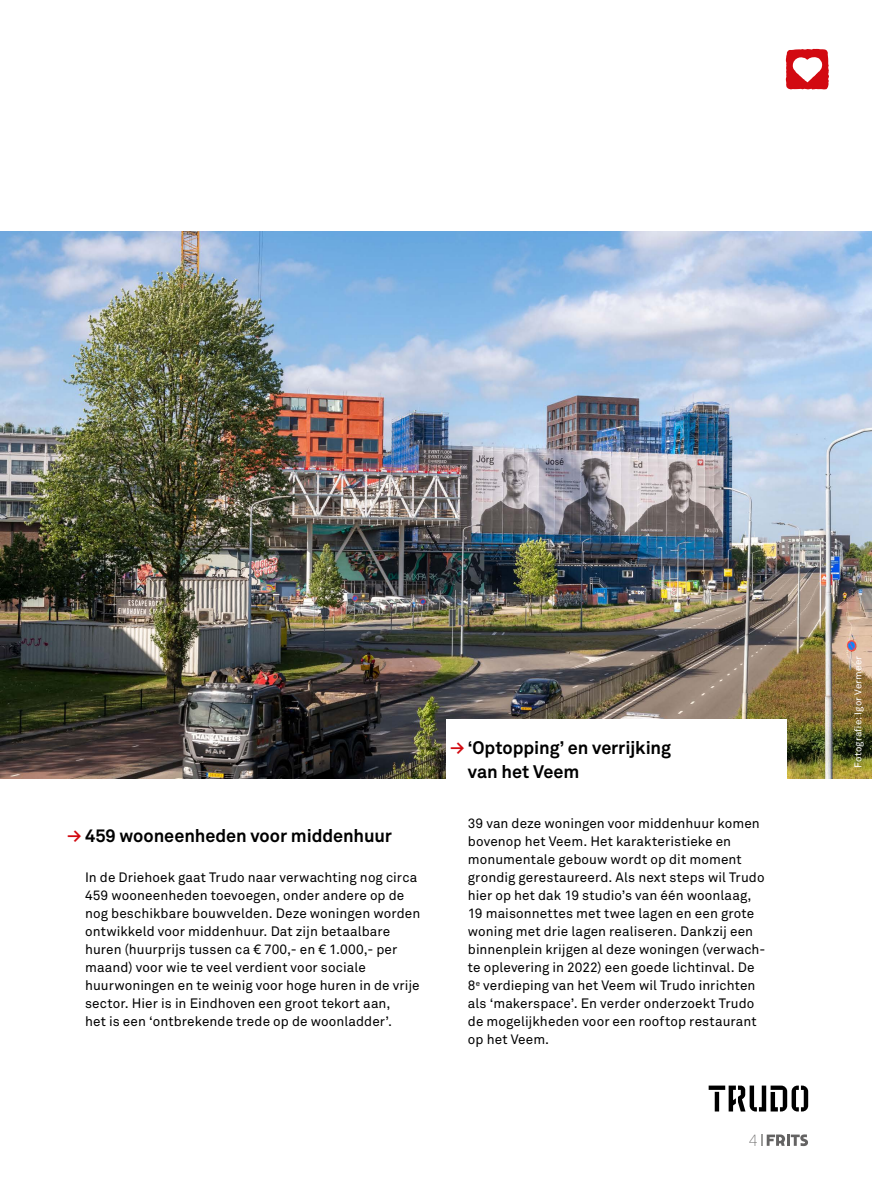
<style>
.page{position:relative;width:872px;height:1178px;background:#fff}
.page>*{position:absolute;margin:0;border:0;box-sizing:border-box;transform-origin:0 0}
.t1{font:700 18px/24px "Akkurat Pro";letter-spacing:-.005em;color:#000}
.PAGINA_cijfer{font:100 16.95px "Proxima Nova T";color:#646363}
.t2{font:13.5px/18px "Akkurat Pro";letter-spacing:.005em;color:#000}
.t3{font:9.75px "Akkurat Pro";letter-spacing:.02em;color:#fff}
.s1{color:#d20a11}
</style>
<div class="page">
<svg style="left:761px;top:1134px;width:47px;height:12px"></svg>
<img style="left:0;top:232px;width:872px;height:547px">
<div style="left:446px;top:719px;width:341px;height:346px;background:#fff"></div>
<svg style="left:785px;top:49px;width:44px;height:40px"></svg>
<div style="left:714px;top:1092px;width:5px;height:19px;background:#000"></div>
<div style="left:708px;top:1085px;width:17px;height:5px;background:#000"></div>
<svg style="left:728px;top:1085px;width:80px;height:26px"></svg>
<p class="t1" style="left:67px;top:823px;width:326px"><span class="s1">→</span> 459 wooneenheden voor middenhuur</p>
<p class="t2" style="left:85px;top:868px;width:337px">In de Driehoek gaat Trudo naar verwachting nog circa 459 wooneenheden toevoegen, onder andere op de nog beschikbare bouwvelden. Deze woningen worden ontwikkeld voor middenhuur. Dat zijn betaalbare huren (huurprijs tussen ca € 700,- en € 1.000,- per maand) voor wie te veel verdient voor sociale huurwoningen en te weinig voor hoge huren in de vrije sector. Hier is in Eindhoven een groot tekort aan,<br>het is een ‘ontbrekende trede op de woonladder’.</p>
<p class="t1" style="left:468px;top:736px;width:205px;text-indent:-18px"><span class="s1">→</span> ‘Optopping’ en verrijking van het Veem</p>
<p class="t2" style="left:468px;top:814px;width:299px">39 van deze woningen voor middenhuur komen bovenop het Veem. Het karakteristieke en monumentale gebouw wordt op dit moment grondig gerestaureerd. Als next steps wil Trudo hier op het dak 19 studio’s van één woonlaag, 19 maisonnettes met twee lagen en een grote woning met drie lagen realiseren. Dankzij een binnenplein krijgen al deze woningen (verwach&shy;te oplevering in 2022) een goede lichtinval. De 8<sup>e</sup> verdieping van het Veem wil Trudo inrichten als ‘makerspace’. En verder onderzoekt Trudo de mogelijkheden voor een rooftop restaurant op het Veem.</p>
<p class="PAGINA_cijfer" style="left:749px;top:1127px;width:10px">4</p>
<p class="t3" style="left:852px;top:768px;width:114px;rotate:-90deg">Fotografie: Igor Vermeer</p>
</div>
